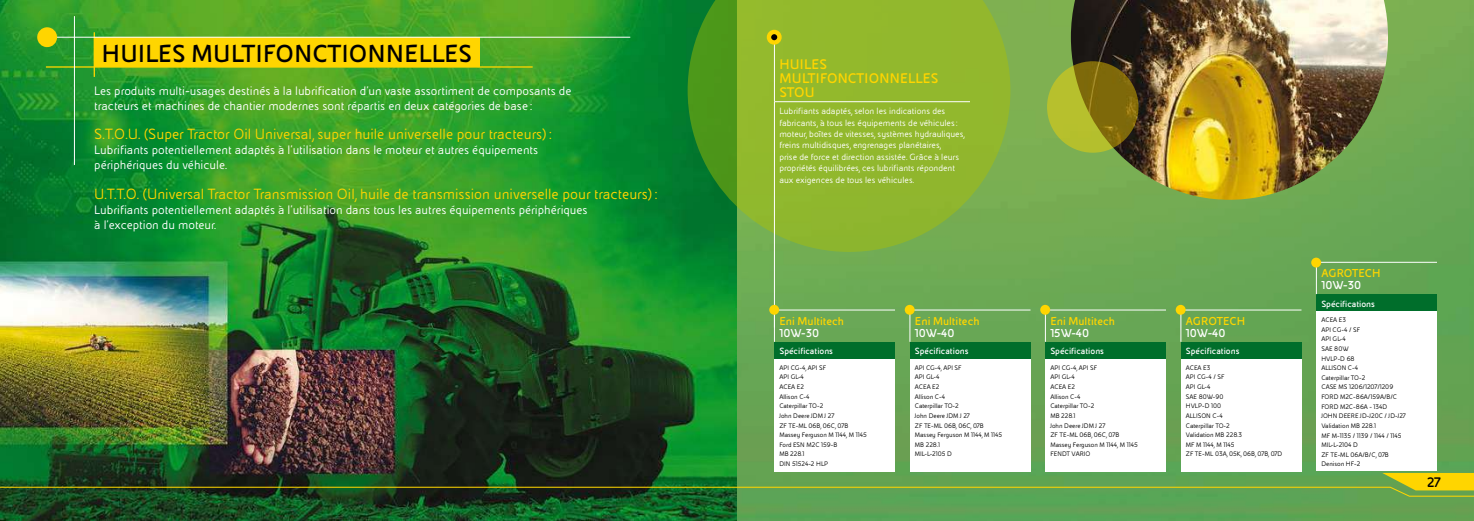
<style>
.page{position:relative;width:1474px;height:521px;background:#fff}
.page>*{position:absolute;margin:0;border:0;box-sizing:border-box;transform-origin:0 0}
.t1{font:700 26.25px "Eni Exp";letter-spacing:.015em;color:#000}
.t2{font:15.75px "Eni Exp Reg";color:#ffd500}
.t3{font:700 14.88px/14px "Eni Exp";letter-spacing:.015em;color:#ffd500}
.t4{font:700 14.7px "Eni Exp";color:#000}
.t5{font:13.12px/14.9px "Eni Exp Reg";color:#fff}
.t6{font:700 12.25px "Eni Exp";color:#ffd500}
.t7{font:700 12.25px "Eni Exp";color:#fff}
.t8{font:9.62px/11.4px "Eni Exp Reg";color:#fff}
.t9{font:700 9.62px "Eni Exp";color:#fff}
.t10{font:7px/9.6px "Eni Exp Reg";color:#000}
</style>
<div class="page">
<img style="left:737px;top:0;width:736px;height:521px">
<img style="left:0;top:0;width:737px;height:521px">
<svg style="left:687px;top:0;width:323px;height:252px;background:#7faf2e"></svg>
<div style="left:94px;top:37px;width:386px;height:30px;background:#ffd500"></div>
<hr style="left:46px;top:66px;width:486px;height:2px;background:#ffd500">
<hr style="left:94px;top:32px;width:1px;height:45px;background:#ffd500">
<hr style="left:74px;top:16px;width:1px;height:149px;background:#fff">
<hr style="left:51px;top:37px;width:579px;height:1px;background:#fff">
<div style="left:37px;top:27px;width:20px;height:20px;background:#ffd500;border-radius:50%"></div>
<hr style="left:774px;top:37px;width:1px;height:64px;background:#fff">
<hr style="left:774px;top:101px;width:196px;height:1px;background:#fff">
<hr style="left:774px;top:102px;width:1px;height:225px;background:#fff">
<img style="left:1070px;top:0;width:317px;height:200px">
<svg style="left:1047px;top:61px;width:91px;height:92px;background:#98901a"></svg>
<div style="left:774px;top:342px;width:121px;height:17px;background:#006e2b"></div>
<div style="left:774px;top:359px;width:121px;height:112px;background:#fff"></div>
<hr style="left:774px;top:310px;width:121px;height:1px;background:#fff">
<hr style="left:774px;top:310px;width:1px;height:32px;background:#fff">
<div style="left:769px;top:305px;width:10px;height:10px;background:#ffd500;border-radius:50%"></div>
<svg style="left:769px;top:32px;width:10px;height:10px"></svg>
<div style="left:766px;top:30px;width:15px;height:15px;border:4px solid #ffd500;border-radius:50%"></div>
<div style="left:910px;top:342px;width:120px;height:17px;background:#006e2b"></div>
<div style="left:910px;top:359px;width:120px;height:112px;background:#fff"></div>
<hr style="left:909px;top:310px;width:121px;height:1px;background:#fff">
<hr style="left:909px;top:310px;width:1px;height:32px;background:#fff">
<div style="left:904px;top:305px;width:10px;height:10px;background:#ffd500;border-radius:50%"></div>
<div style="left:1045px;top:342px;width:120px;height:17px;background:#006e2b"></div>
<div style="left:1045px;top:359px;width:120px;height:112px;background:#fff"></div>
<hr style="left:1045px;top:310px;width:120px;height:1px;background:#fff">
<hr style="left:1045px;top:310px;width:1px;height:32px;background:#fff">
<div style="left:1040px;top:305px;width:10px;height:10px;background:#ffd500;border-radius:50%"></div>
<div style="left:1316px;top:294px;width:120px;height:17px;background:#006e2b"></div>
<div style="left:1316px;top:311px;width:120px;height:160px;background:#fff"></div>
<hr style="left:1316px;top:262px;width:120px;height:1px;background:#fff">
<hr style="left:1316px;top:262px;width:1px;height:32px;background:#fff">
<div style="left:1311px;top:258px;width:10px;height:9px;background:#ffd500;border-radius:50%"></div>
<div style="left:1180px;top:342px;width:121px;height:17px;background:#006e2b"></div>
<div style="left:1180px;top:359px;width:121px;height:112px;background:#fff"></div>
<hr style="left:1180px;top:310px;width:121px;height:1px;background:#fff">
<hr style="left:1180px;top:310px;width:1px;height:32px;background:#fff">
<div style="left:1175px;top:305px;width:10px;height:10px;background:#ffd500;border-radius:50%"></div>
<svg style="left:0;top:473px;width:1473px;height:24px;background:#487432"></svg>
<h1 class="t1" style="left:102px;top:40px;width:372px">HUILES MULTIFONCTIONNELLES</h1>
<h3 class="t5" style="left:94px;top:83px;width:478px">Les produits multi-usages destinés à la lubrification d’un vaste assortiment de composants de tracteurs et machines de chantier modernes sont répartis en deux catégories de base :</h3>
<h2 class="t2" style="left:94px;top:126px;width:459px">S.T.O.U. (Super Tractor Oil Universal, super huile universelle pour tracteurs):</h2>
<h3 class="t5" style="left:94px;top:143px;width:445px">Lubrifiants potentiellement adaptés à l'utilisation dans le moteur et autres équipements périphériques du véhicule.</h3>
<h2 class="t2" style="left:94px;top:186px;width:565px">U.T.T.O. (Universal Tractor Transmission Oil, huile de transmission universelle pour tracteurs):</h2>
<h3 class="t5" style="left:94px;top:202px;width:495px">Lubrifiants potentiellement adaptés à l'utilisation dans tous les autres équipements périphériques à l’exception du moteur.</h3>
<h3 class="t3" style="left:779px;top:57px;width:160px">HUILES<br>MULTIFONCTIONNELLES<br>STOU</h3>
<p class="t8" style="left:779px;top:106px;width:187px">Lubrifiants adaptés, selon les indications des fabricants, à tous les équipements de véhicules: moteur, boîtes de vitesses, systèmes hydrauliques, freins multidisques, engrenages planétaires,<br>prise de force et direction assistée. Grâce à leurs propriétés équilibrées, ces lubrifiants répondent aux exigences de tous les véhicules.</p>
<h3 class="t6" style="left:779px;top:314px;width:66px">Eni Multitech</h3>
<h3 class="t7" style="left:779px;top:327px;width:41px">10W-30</h3>
<h3 class="t9" style="left:779px;top:346px;width:55px">Spécifications</h3>
<p class="t10" style="left:779px;top:363px;width:89px">API CG-4, API SF<br>API GL-4<br>ACEA E2<br>Allison C-4<br>Caterpillar TO-2<br>John Deere JDM J 27<br>ZF TE-ML 06B, 06C, 07B<br>Massey Ferguson M 1144, M 1145<br>Ford ESN M2C 159-B<br>MB 228.1<br>DIN 51524-2 HLP</p>
<h3 class="t6" style="left:914px;top:314px;width:66px">Eni Multitech</h3>
<h3 class="t7" style="left:914px;top:327px;width:41px">10W-40</h3>
<h3 class="t9" style="left:914px;top:346px;width:55px">Spécifications</h3>
<p class="t10" style="left:914px;top:363px;width:89px">API CG-4, API SF<br>API GL-4<br>ACEA E2<br>Allison C-4<br>Caterpillar TO-2<br>John Deere JDM J 27<br>ZF TE-ML 06B, 06C, 07B<br>Massey Ferguson M 1144, M 1145<br>MB 228.1<br>MIL-L-2105 D</p>
<h3 class="t6" style="left:1050px;top:314px;width:66px">Eni Multitech</h3>
<h3 class="t7" style="left:1050px;top:327px;width:40px">15W-40</h3>
<h3 class="t9" style="left:1050px;top:346px;width:55px">Spécifications</h3>
<p class="t10" style="left:1050px;top:363px;width:89px">API CG-4, API SF<br>API GL-4<br>ACEA E2<br>Allison C-4<br>Caterpillar TO-2<br>MB 228.1<br>John Deere JDM J 27<br>ZF TE-ML 06B, 06C, 07B<br>Massey Ferguson M 1144, M 1145<br>FENDT VARIO</p>
<h3 class="t6" style="left:1185px;top:314px;width:61px">AGROTECH</h3>
<h3 class="t7" style="left:1185px;top:327px;width:41px">10W-40</h3>
<h3 class="t9" style="left:1185px;top:346px;width:55px">Spécifications</h3>
<p class="t10" style="left:1185px;top:363px;width:98px">ACEA E3<br>API CG-4 / SF<br>API GL-4<br>SAE 80W-90<br>HVLP-D 100<br>ALLISON C-4<br>Caterpillar TO-2<br>Validation MB 228.3<br>MF M 1144, M 1145<br>ZF TE-ML 03A, 05K, 06B, 07B, 07D</p>
<h3 class="t6" style="left:1321px;top:267px;width:61px">AGROTECH</h3>
<h3 class="t7" style="left:1321px;top:279px;width:41px">10W-30</h3>
<h3 class="t9" style="left:1321px;top:298px;width:55px">Spécifications</h3>
<p class="t10" style="left:1321px;top:315px;width:86px">ACEA E3<br>API CG-4 / SF<br>API GL-4<br>SAE 80W<br>HVLP-D 68<br>ALLISON C-4<br>Caterpillar TO-2<br>CASE MS 1206/1207/1209<br>FORD M2C-86A/159A/B/C<br>FORD M2C-86A - 134D<br>JOHN DEERE JD-J20C / JD-J27<br>Validation MB 228.1<br>MF M-1135 / 1139 / 1144 / 1145<br>MIL-L-2104 D<br>ZF TE-ML 06A/B/C, 07B<br>Denison HF-2</p>
<h3 class="t4" style="left:1426px;top:475px;width:15px">27</h3>
</div>
